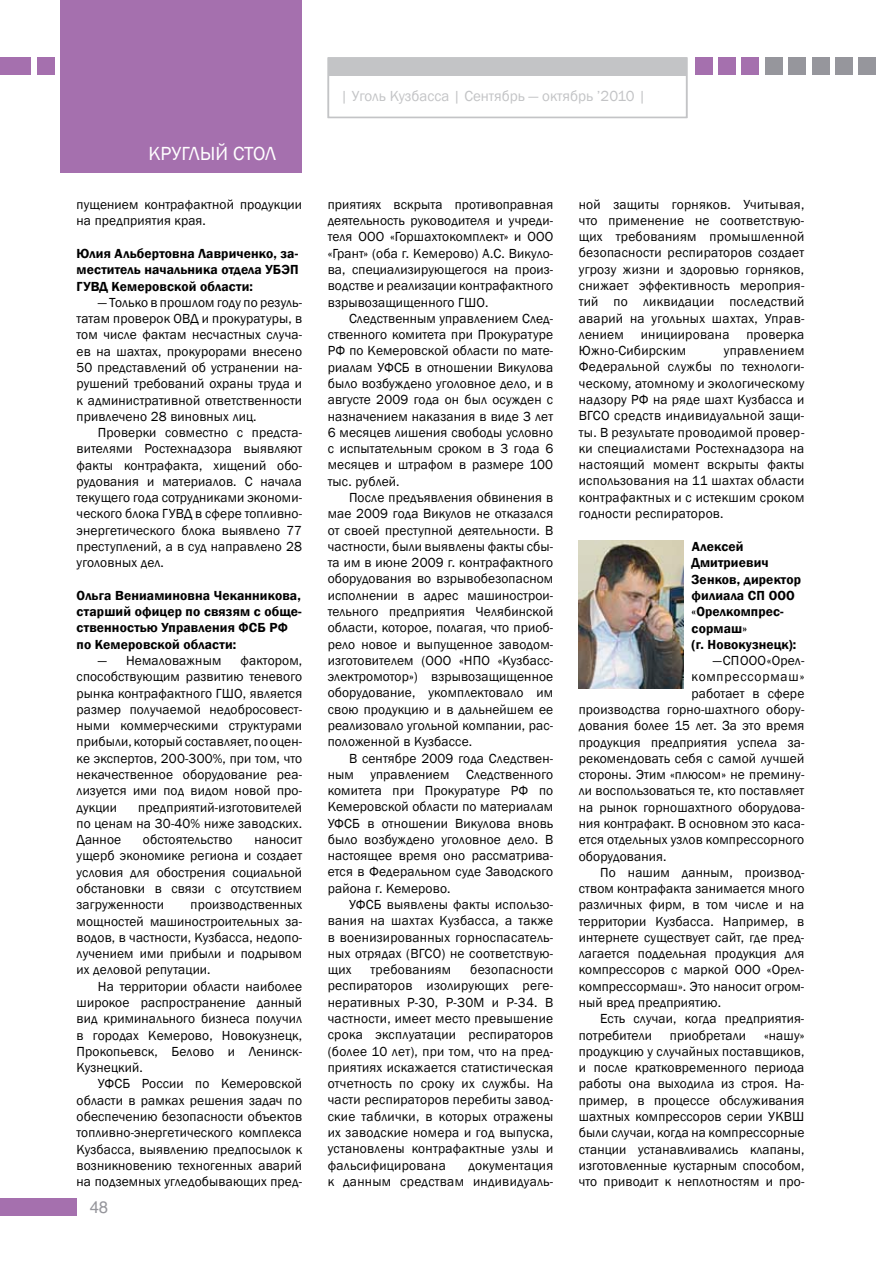
<style>
.page{position:relative;width:881px;height:1263px;background:#fff}
.page>*{position:absolute;margin:0;border:0;box-sizing:border-box;transform-origin:0 0}
.t1{font:19.5px "Franklin Gothic";color:#fff}
.t2{font:16.5px "Helios";color:#96969c}
.t3{font:15px "Franklin Gothic";color:#c3c4c6}
.t4{font:13.5px/16.4px "Franklin Gothic";letter-spacing:.01em;color:#000;text-align:justify}
.t5{font:600 13.5px/16.4px "Franklin Gothic";letter-spacing:.01em;color:#000}
.t6{font:13.5px "Franklin Gothic";letter-spacing:.06em;color:#000}
</style>
<div class="page">
<div style="left:327px;top:57px;width:360px;height:61px;background:#fff;border:2px solid #c3c4c6"></div>
<div style="left:858px;top:58px;width:17px;height:17px;background:#96969c"></div>
<div style="left:327px;top:59px;width:359px;height:17px;background:#c3c4c6"></div>
<div style="left:0;top:1198px;width:77px;height:17px;background:#a570ae"></div>
<div style="left:37px;top:58px;width:17px;height:17px;background:#a570ae"></div>
<div style="left:0;top:58px;width:30px;height:17px;background:#a570ae"></div>
<div style="left:835px;top:58px;width:17px;height:17px;background:#96969c"></div>
<div style="left:811px;top:58px;width:17px;height:17px;background:#96969c"></div>
<div style="left:788px;top:58px;width:17px;height:17px;background:#96969c"></div>
<div style="left:765px;top:58px;width:17px;height:17px;background:#96969c"></div>
<div style="left:741px;top:58px;width:17px;height:17px;background:#a570ae"></div>
<div style="left:718px;top:58px;width:17px;height:17px;background:#a570ae"></div>
<div style="left:694px;top:58px;width:17px;height:17px;background:#a570ae"></div>
<div style="left:60px;top:1px;width:242px;height:172px;background:#a570ae"></div>
<img style="left:578px;top:541px;width:104px;height:148px">
<h1 class="t1" style="left:148px;top:141px;width:23px">Кругл</h1>
<h1 class="t1" style="left:200px;top:141px;width:45px">ый стол</h1>
<p class="t4" style="left:77px;top:197px;width:227px">пущением контрафактной продукции на предприятия края.</p>
<p class="t5" style="left:77px;top:245px;width:223px;text-align:justify">Юлия Альбертовна Лавриченко, за&shy;меститель начальника отдела УБЭП ГУВД Кемеровской области:</p>
<p class="t4" style="left:77px;top:294px;width:227px;text-indent:21px">— Только в прошлом году по резуль&shy;татам проверок ОВД и прокуратуры, в том числе фактам несчастных случа&shy;ев на шахтах, прокурорами внесено 50 представлений об устранении на&shy;рушений требований охраны труда и к административной ответственности привлечено 28 виновных лиц.</p>
<p class="t4" style="left:77px;top:425px;width:227px;text-indent:21px">Проверки совместно с предста&shy;вителями Ростехнадзора выявляют факты контрафакта, хищений обо&shy;рудования и материалов. С начала текущего года сотрудниками экономи&shy;ческого блока ГУВД в сфере топливно&shy;энергетического блока выявлено 77 преступлений, а в суд направлено 28 уголовных дел.</p>
<p class="t5" style="left:77px;top:587px;width:226px">Ольга Вениаминовна Чеканникова, старший офицер по связям с обще&shy;ственностью Управления ФСБ РФ по Кемеровской области:</p>
<p class="t4" style="left:98px;top:653px;width:125px">— Немаловажным</p>
<p class="t4" style="left:77px;top:653px;width:227px;text-indent:164px">фактором, способствующим развитию теневого рынка контрафактного ГШО, является размер получаемой недобросовест&shy;ными коммерческими структурами прибыли, который составляет, по оцен&shy;ке экспертов, 200-300%, при том, что некачественное оборудование реа&shy;лизуется ими под видом новой про&shy;дукции</p>
<p class="t4" style="left:77px;top:799px;width:227px;text-indent:62px">предприятий-изготовителей по ценам на 30-40% ниже заводских.<br>Данное</p>
<p class="t4" style="left:143px;top:832px;width:91px">обстоятельство</p>
<p class="t4" style="left:77px;top:832px;width:227px;text-indent:178px">наносит ущерб экономике региона и создает условия для обострения социальной обстановки в связи с отсутствием загруженности</p>
<p class="t4" style="left:77px;top:897px;width:227px;text-indent:114px">производственных мощностей машиностроительных за&shy;водов, в частности, Кузбасса, недопо&shy;лучением ими прибыли и подрывом их деловой репутации.</p>
<p class="t4" style="left:77px;top:978px;width:227px;text-indent:21px">На территории области наиболее широкое распространение данный вид криминального бизнеса получил в городах Кемерово, Новокузнецк, Прокопьевск, Белово и Ленинск-Кузнецкий.</p>
<p class="t4" style="left:77px;top:1076px;width:227px;text-indent:21px">УФСБ России по Кемеровской области в рамках решения задач по обеспечению безопасности объектов топливно-энергетического комплекса Кузбасса, выявлению предпосылок к возникновению техногенных аварий на подземных угледобывающих пред-</p>
<p class="t2" style="left:90px;top:1197px;width:20px">48</p>
<p class="t3" style="left:340px;top:87px;width:307px">| Уголь Кузбасса | Сентябрь — октябрь ’2010 |</p>
<p class="t4" style="left:327px;top:196px;width:227px">приятиях вскрыта противоправная деятельность руководителя и учреди&shy;теля ООО «Горшахтокомплект» и ООО «Грант» (оба г. Кемерово) А.С. Викуло&shy;ва, специализирующегося на произ&shy;водстве и реализации контрафактного взрывозащищенного ГШО.</p>
<p class="t4" style="left:327px;top:310px;width:227px;text-indent:21px">Следственным управлением След&shy;ственного комитета при Прокуратуре РФ по Кемеровской области по мате&shy;риалам УФСБ в отношении Викулова было возбуждено уголовное дело, и в августе 2009 года он был осужден с назначением наказания в виде 3 лет 6 месяцев лишения свободы условно с испытательным сроком в 3 года 6 месяцев и штрафом в размере 100 тыс. рублей.</p>
<p class="t4" style="left:327px;top:490px;width:227px;text-indent:21px">После предъявления обвинения в мае 2009 года Викулов не отказался от своей преступной деятельности. В частности, были выявлены факты сбы&shy;та им в июне 2009 г. контрафактного оборудования во взрывобезопасном исполнении в адрес машинострои&shy;тельного предприятия Челябинской области, которое, полагая, что приоб&shy;рело новое и выпущенное заводом&shy;изготовителем (ООО «НПО «Кузбасс&shy;электромотор») взрывозащищенное оборудование, укомплектовало им свою продукцию и в дальнейшем ее реализовало угольной компании, рас&shy;положенной в Кузбассе.</p>
<p class="t4" style="left:327px;top:750px;width:227px;text-indent:21px">В сентябре 2009 года Следствен&shy;ным управлением Следственного комитета при Прокуратуре РФ по Кемеровской области по материалам УФСБ в отношении Викулова вновь было возбуждено уголовное дело. В настоящее время оно рассматрива&shy;ется в Федеральном суде Заводского района г. Кемерово.</p>
<p class="t4" style="left:327px;top:897px;width:227px;text-indent:21px">УФСБ выявлены факты использо&shy;вания на шахтах Кузбасса, а также в военизированных горноспасатель&shy;ных отрядах (ВГСО) не соответствую&shy;щих</p>
<p class="t4" style="left:327px;top:962px;width:227px;text-indent:142px">безопасности респираторов изолирующих реге&shy;неративных Р-30, Р-30М и Р-34. В частности, имеет место превышение срока эксплуатации респираторов (более 10 лет), при том, что на пред&shy;приятиях искажается статистическая отчетность по сроку их службы. На части респираторов перебиты завод&shy;ские таблички, в которых отражены их заводские номера и год выпуска, установлены контрафактные узлы и фальсифицирована</p>
<p class="t4" style="left:370px;top:962px;width:82px">требованиям</p>
<p class="t4" style="left:327px;top:1157px;width:227px;text-align:right">документация<br>к данным средствам индивидуаль-</p>
<p class="t4" style="left:578px;top:196px;width:227px">ной защиты горняков. Учитывая, что применение не соответствую&shy;щих требованиям промышленной безопасности респираторов создает угрозу жизни и здоровью горняков, снижает эффективность мероприя&shy;тий по ликвидации последствий аварий на угольных шахтах, Управ&shy;лением инициирована проверка Южно-Сибирским</p>
<p class="t4" style="left:578px;top:343px;width:227px;text-indent:145px">управлением Федеральной службы по технологи&shy;ческому, атомному и экологическому надзору РФ на ряде шахт Кузбасса и ВГСО средств индивидуальной защи&shy;ты. В результате проводимой провер&shy;ки специалистами Ростехнадзора на настоящий момент вскрыты факты использования на 11 шахтах области контрафактных и с истекшим сроком годности респираторов.</p>
<p class="t5" style="left:691px;top:539px;width:111px">Алексей<br>Дмитриевич<br>Зенков, директор филиала СП ООО «Орелкомпрес&shy;сормаш»<br>(г. Новокузнецк):</p>
<p class="t4" style="left:712px;top:653px;width:93px">— СП ООО «Орел-</p>
<p class="t6" style="left:691px;top:668px;width:114px">компрессормаш»</p>
<p class="t4" style="left:691px;top:685px;width:114px">работает в сфере</p>
<p class="t4" style="left:578px;top:701px;width:227px">производства горно-шахтного обору-</p>
<p class="t4" style="left:578px;top:718px;width:227px">дования более 15 лет. За это время</p>
<p class="t4" style="left:578px;top:734px;width:227px">продукция предприятия успела за-</p>
<p class="t4" style="left:578px;top:750px;width:227px">рекомендовать себя с самой лучшей</p>
<p class="t4" style="left:578px;top:767px;width:227px">стороны. Этим «плюсом» не премину-</p>
<p class="t4" style="left:578px;top:783px;width:227px">ли воспользоваться те, кто поставляет</p>
<p class="t4" style="left:578px;top:799px;width:227px">на рынок горношахтного оборудова-</p>
<p class="t4" style="left:578px;top:815px;width:227px">ния контрафакт. В основном это каса-</p>
<p class="t4" style="left:578px;top:832px;width:227px">ется отдельных узлов компрессорного</p>
<p class="t4" style="left:578px;top:848px;width:89px">оборудования.</p>
<p class="t4" style="left:600px;top:864px;width:206px">По нашим данным, производ-</p>
<p class="t4" style="left:578px;top:881px;width:227px">ством контрафакта занимается много</p>
<p class="t4" style="left:578px;top:897px;width:227px">различных фирм, в том числе и на</p>
<p class="t4" style="left:578px;top:913px;width:227px">территории Кузбасса. Например, в</p>
<p class="t4" style="left:578px;top:929px;width:227px">интернете существует сайт, где пред-</p>
<p class="t4" style="left:578px;top:946px;width:227px">лагается поддельная продукция для</p>
<p class="t4" style="left:578px;top:962px;width:227px">компрессоров с маркой ООО «Орел-</p>
<p class="t4" style="left:578px;top:978px;width:227px">компрессормаш». Это наносит огром-</p>
<p class="t4" style="left:578px;top:995px;width:144px">ный вред предприятию.</p>
<p class="t4" style="left:600px;top:1011px;width:206px">Есть случаи, когда предприятия-</p>
<p class="t4" style="left:578px;top:1027px;width:75px">потребители</p>
<p class="t4" style="left:669px;top:1027px;width:78px">приобретали</p>
<p class="t4" style="left:578px;top:1027px;width:227px;text-indent:185px">«нашу» продукцию у случайных поставщиков, и после кратковременного периода работы она выходила из строя. На&shy;пример, в процессе обслуживания шахтных компрессоров серии УКВШ были случаи, когда на компрессорные станции устанавливались клапаны, изготовленные кустарным способом, что приводит к неплотностям и про-</p>
</div>
